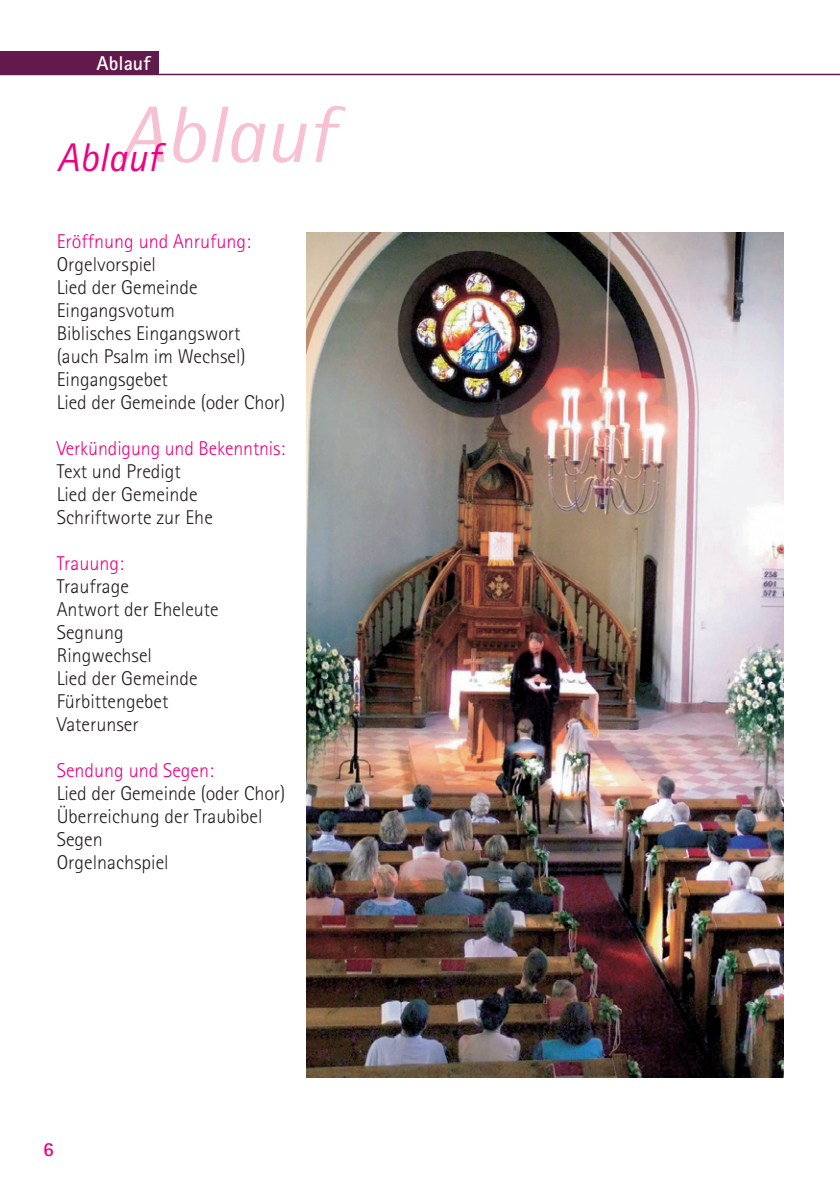
<style>
.page{position:relative;width:840px;height:1191px;background:#fff}
.page>*{position:absolute;margin:0;border:0;box-sizing:border-box;transform-origin:0 0}
.t1{font:italic 40px "Rotis Sans Serif";color:#ed0280}
.t2{font:300 20px/23px "Rotis Sans Serif";color:#231f20}
.t3{font:300 20px "Rotis Sans Serif";color:#ed0280}
.t4{font:700 20px "Rotis Sans Serif";color:#fff}
.t5{font:700 20px "Rotis Sans Serif";color:#ed0280}
</style>
<div class="page">
<hr style="left:0;top:74px;width:839px;height:1px;background:#62194b">
<div style="left:0;top:51px;width:159px;height:23px;background:#62194b"></div>
<img style="left:306px;top:232px;width:476px;height:845px">
<p class="t4" style="left:97px;top:51px;width:55px">Ablauf</p>
<h1 class="t1" style="left:57px;top:134px;width:277px">Ablauf<sup>Ablauf</sup></h1>
<p class="t3" style="left:57px;top:229px;width:196px">Eröffnung und Anrufung:</p>
<p class="t2" style="left:57px;top:252px;width:230px">Orgelvorspiel<br>Lied der Gemeinde<br>Eingangsvotum<br>Biblisches Eingangswort (auch Psalm im Wechsel)<br>Eingangsgebet<br>Lied der Gemeinde (oder Chor)</p>
<p class="t3" style="left:57px;top:436px;width:230px">Verkündigung und Bekenntnis:</p>
<p class="t2" style="left:57px;top:459px;width:157px">Text und Predigt<br>Lied der Gemeinde<br>Schriftworte zur Ehe</p>
<p class="t3" style="left:57px;top:551px;width:69px">Trauung:</p>
<p class="t2" style="left:57px;top:574px;width:163px">Traufrage<br>Antwort der Eheleute<br>Segnung<br>Ringwechsel<br>Lied der Gemeinde<br>Fürbittengebet<br>Vaterunser</p>
<p class="t3" style="left:57px;top:758px;width:159px">Sendung und Segen:</p>
<p class="t2" style="left:57px;top:781px;width:230px">Lied der Gemeinde (oder Chor)<br>Überreichung der Traubibel<br>Segen<br>Orgelnachspiel</p>
<p class="t5" style="left:43px;top:1136px;width:12px">6</p>
</div>
